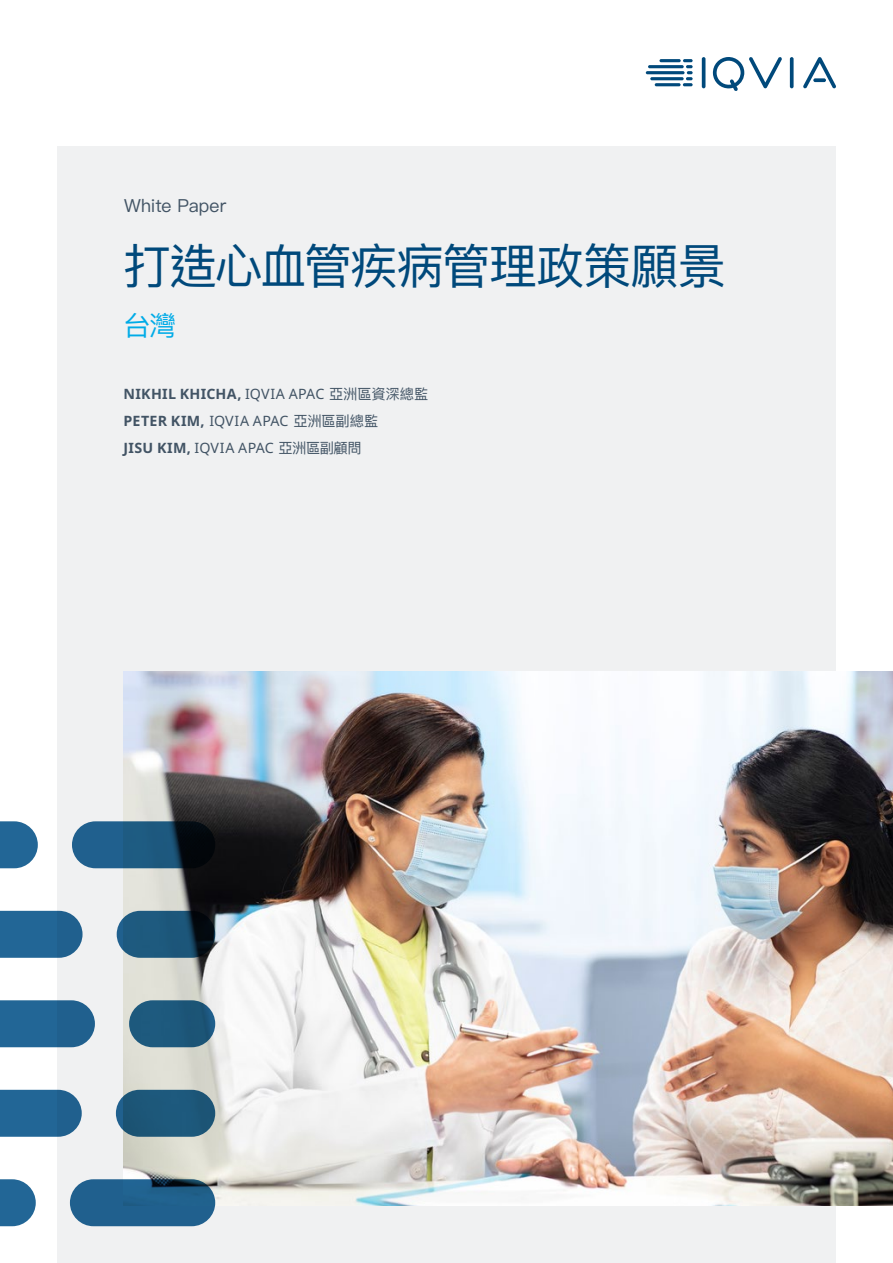
<style>
.page{position:relative;width:893px;height:1263px;background:#fff}
.page>*{position:absolute;margin:0;border:0;box-sizing:border-box;transform-origin:0 0}
.Title_1-2_lines{font:48px "Ping Fang HK";letter-spacing:-.035em;color:#00497b}
.Title_subhead{font:27px "Ping Fang HK";color:#00abe7}
.Descriptor_label{font:18px "Ping Fang HK";color:#425465}
.Body_copy_-_No_space{font:700 14.25px "Noto Sans";letter-spacing:.02em;color:#425465}
.Body_copy_-_No_space-2{font:14.25px "Noto Sans";color:#425465}
.s1{font-weight:400}
.s2{font-family:"Ping Fang HK";font-weight:400}
.s3{font-weight:700}
.s4{font-family:"Ping Fang HK"}
</style>
<div class="page">
<div style="left:57px;top:147px;width:779px;height:1116px;background:#f0f1f2"></div>
<hr style="left:702px;top:57px;width:3px;height:31px;background:#00497b;border-radius:2px">
<svg style="left:790px;top:57px;width:4px;height:31px"></svg>
<svg style="left:712px;top:57px;width:70px;height:34px"></svg>
<svg style="left:803px;top:57px;width:33px;height:32px"></svg>
<hr style="left:655px;top:83px;width:26px;height:3px;background:#00497b;border-radius:2px">
<svg style="left:683px;top:59px;width:10px;height:27px"></svg>
<hr style="left:650px;top:77px;width:34px;height:3px;background:#00497b;border-radius:2px">
<hr style="left:646px;top:71px;width:39px;height:3px;background:#00497b;border-radius:2px">
<hr style="left:648px;top:65px;width:36px;height:3px;background:#00497b;border-radius:2px">
<hr style="left:659px;top:59px;width:22px;height:3px;background:#00497b;border-radius:2px">
<img style="left:124px;top:672px;width:769px;height:534px">
<svg style="left:0;top:1179px;width:36px;height:47px;background:#437da5"></svg>
<svg style="left:70px;top:1179px;width:145px;height:47px;background:#1f5d88"></svg>
<div style="left:116px;top:1090px;width:99px;height:47px;background:#1d587a;border-radius:24px"></div>
<div style="left:129px;top:1000px;width:86px;height:47px;background:#1d597d;border-radius:24px"></div>
<svg style="left:117px;top:911px;width:98px;height:47px;background:#194968"></svg>
<svg style="left:72px;top:821px;width:143px;height:47px;background:#184868"></svg>
<svg style="left:0;top:1090px;width:82px;height:47px;background:#2f6e9a"></svg>
<svg style="left:0;top:1000px;width:95px;height:47px;background:#2d6c98"></svg>
<svg style="left:0;top:911px;width:83px;height:47px;background:#306e9a"></svg>
<svg style="left:0;top:821px;width:38px;height:47px;background:#417ba4"></svg>
<p class="Descriptor_label" style="left:124px;top:194px;width:104px">White Paper</p>
<p class="Title_1-2_lines" style="left:124px;top:236px;width:604px">打造心血管疾病管理政策願景</p>
<p class="Title_subhead" style="left:124px;top:308px;width:54px">台灣</p>
<p class="Body_copy_-_No_space" style="left:124px;top:383px;width:306px">NIKHIL KHICHA, <span class="s1">IQVIA APAC</span> <span class="s2">亞洲區資深總監</span></p>
<p class="Body_copy_-_No_space" style="left:124px;top:410px;width:256px">PETER KIM, <span class="s1">IQVIA APAC</span> <span class="s2">亞洲區副總監</span></p>
<p class="Body_copy_-_No_space-2" style="left:124px;top:437px;width:240px"><span class="s3">JISU KIM,</span> IQVIA APAC <span class="s4">亞洲區副顧問</span></p>
</div>
